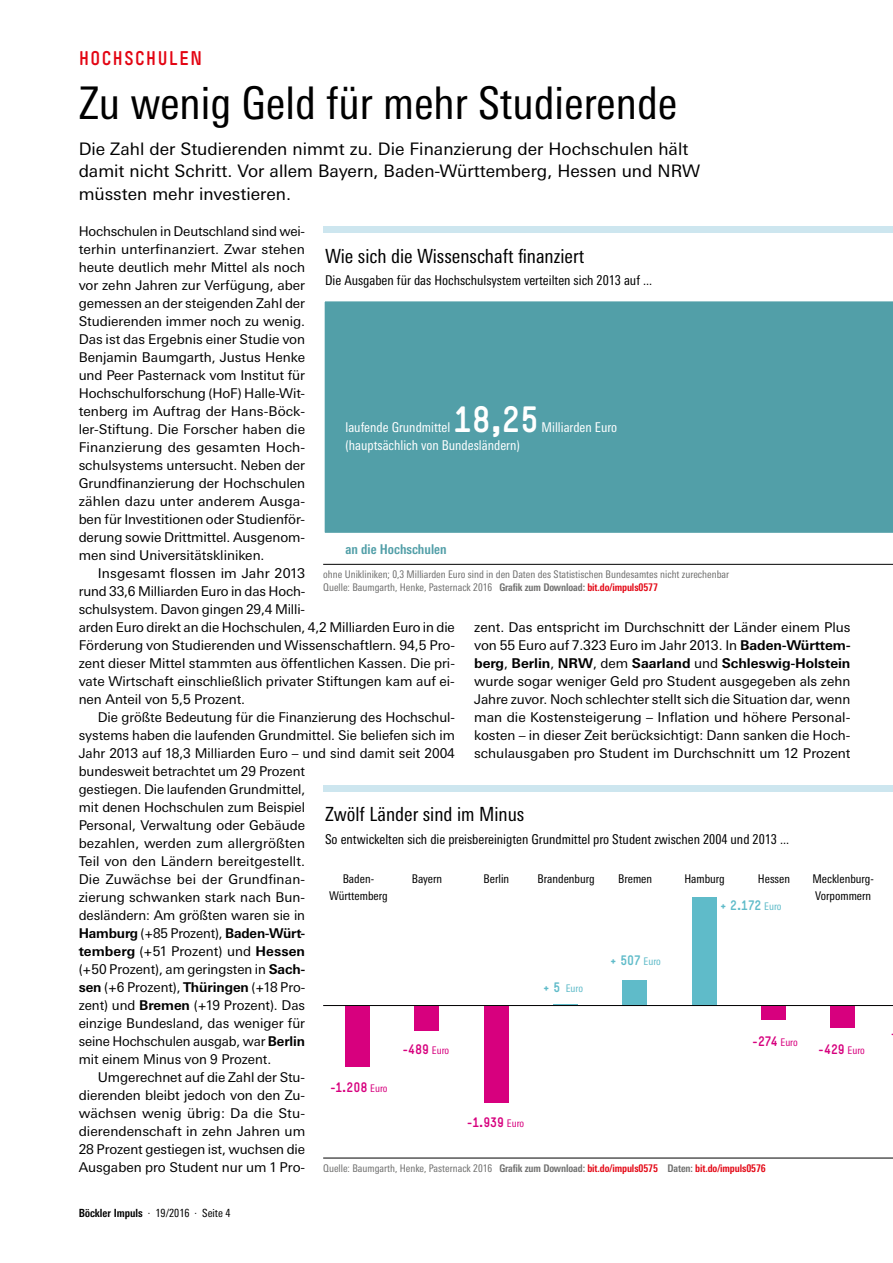
<style>
.page{position:relative;width:893px;height:1263px;background:#fff}
.page>*{position:absolute;margin:0;border:0;box-sizing:border-box;transform-origin:0 0}
.t1{font:condensed 45px "Univers Next Pro";color:#000}
.t2{font:36px "Simple HBS";color:#fff}
.t3{font:condensed 19.5px "Univers Next Pro";color:#000}
.t4{font:19.5px "Simple HBS";letter-spacing:.05em;color:#e30513}
.t5{font:17.25px/22.5px "Univers Next Pro";color:#000}
.t6{font:13.5px/18px "Univers Next Pro";letter-spacing:-.005em;color:#000;text-align:justify}
.t7{font:condensed 13.5px "Univers Next Pro";color:#000}
.t8{font:condensed 13.5px "Univers Next Pro";color:#fff}
.t9{font:13.5px "Simple HBS";color:#d7007e}
.t10{font:700 13.5px "Univers Next Pro";letter-spacing:-.01em;color:#000}
.t11{font:13.5px "Univers Next Pro";letter-spacing:.015em;color:#000}
.t12{font:13.5px "Simple HBS";color:#5fbbc9}
.t13{font:700 condensed 13.5px "Univers Next Pro";color:#529fa8}
.t14{font:condensed 12px/16.5px "Univers Next Pro";color:#000;text-align:center}
.t15{font:condensed 11.25px "Univers Next Pro";color:#000}
.t16{font:condensed 10.5px/13.5px "Univers Next Pro";color:#6f6f6e}
.t17{font:condensed 10.5px "Univers Next Pro";color:#5fbbc9}
.s1{font-weight:400}
.s2{font-weight:700}
.s3{font-weight:700;color:#e30513}
.s4{font-family:"Univers Next Pro";font-stretch:condensed;font-size:10.5px}
.s5{font-family:"Simple HBS";font-stretch:normal;font-size:13.5px}
</style>
<div class="page">
<div style="left:324px;top:301px;width:569px;height:232px;background:#529fa8"></div>
<div style="left:323px;top:227px;width:570px;height:6px;background:#cde6ef"></div>
<hr style="left:323px;top:564px;width:570px;height:1px;background:#000">
<svg style="left:553px;top:1004px;width:25px;height:1px"></svg>
<div style="left:622px;top:980px;width:25px;height:26px;background:#5fbbc9"></div>
<div style="left:692px;top:897px;width:24px;height:109px;background:#5fbbc9"></div>
<hr style="left:323px;top:1005px;width:570px;height:1px;background:#000">
<div style="left:345px;top:1006px;width:25px;height:60px;background:#d7007e"></div>
<div style="left:414px;top:1006px;width:25px;height:24px;background:#d7007e"></div>
<div style="left:484px;top:1006px;width:24px;height:97px;background:#d7007e"></div>
<div style="left:761px;top:1006px;width:25px;height:13px;background:#d7007e"></div>
<div style="left:830px;top:1006px;width:25px;height:21px;background:#d7007e"></div>
<div style="left:323px;top:785px;width:570px;height:7px;background:#cde6ef"></div>
<hr style="left:323px;top:1158px;width:570px;height:1px;background:#000">
<h3 class="t4" style="left:79px;top:47px;width:125px">HOCHSCHULEN</h3>
<h1 class="t1" style="left:79px;top:77px;width:600px">Zu wenig Geld für mehr Studierende</h1>
<p class="t5" style="left:79px;top:137px;width:623px">Die Zahl der Studierenden nimmt zu. Die Finanzierung der Hochschulen hält damit nicht Schritt. Vor allem Bayern, Baden-Württemberg, Hessen und NRW müssten mehr investieren.</p>
<p class="t6" style="left:79px;top:222px;width:228px">Hochschulen in Deutschland sind wei&shy;terhin unterfinanziert. Zwar stehen heute deutlich mehr Mittel als noch vor zehn Jahren zur Verfügung, aber gemessen an der steigenden Zahl der Studierenden immer noch zu wenig.<br>Das ist das Ergebnis einer Studie von Benjamin Baumgarth, Justus Henke und Peer Pasternack vom Institut für Hochschulforschung (HoF) Halle-Wit&shy;tenberg im Auftrag der Hans-Böck&shy;ler-Stiftung. Die Forscher haben die Finanzierung des gesamten Hoch&shy;schulsystems untersucht. Neben der Grundfinanzierung der Hochschulen zählen dazu unter anderem Ausga&shy;ben für Investitionen oder Studienför&shy;derung sowie Drittmittel. Ausgenom&shy;men sind Universitätskliniken.</p>
<p class="t6" style="left:79px;top:564px;width:378px;text-align:left;text-indent:19px">Insgesamt flossen im Jahr 2013<br>rund 33,6 Milliarden Euro in das Hoch-<br>schulsystem. Davon gingen 29,4 Milli-<br>arden Euro direkt an die Hochschulen, 4,2 Milliarden Euro in die Förderung von Studierenden und Wissenschaftlern. 94,5 Pro&shy;zent dieser Mittel stammten aus öffentlichen Kassen. Die pri&shy;vate Wirtschaft einschließlich privater Stiftungen kam auf ei&shy;nen Anteil von 5,5 Prozent.</p>
<p class="t6" style="left:98px;top:708px;width:359px">Die größte Bedeutung für die Finanzierung des Hochschul-</p>
<p class="t6" style="left:79px;top:726px;width:378px">systems haben die laufenden Grundmittel. Sie beliefen sich im</p>
<p class="t6" style="left:79px;top:744px;width:378px">Jahr 2013 auf 18,3 Milliarden Euro – und sind damit seit 2004</p>
<p class="t6" style="left:79px;top:762px;width:228px">bundesweit betrachtet um 29 Prozent</p>
<p class="t6" style="left:79px;top:780px;width:228px">gestiegen. Die laufenden Grundmittel,</p>
<p class="t6" style="left:79px;top:798px;width:228px">mit denen Hochschulen zum Beispiel</p>
<p class="t6" style="left:79px;top:816px;width:228px">Personal, Verwaltung oder Gebäude</p>
<p class="t6" style="left:79px;top:834px;width:228px">bezahlen, werden zum allergrößten</p>
<p class="t6" style="left:79px;top:852px;width:228px">Teil von den Ländern bereitgestellt.</p>
<p class="t11" style="left:79px;top:871px;width:228px">Die Zuwächse bei der Grundfinan-</p>
<p class="t6" style="left:79px;top:888px;width:228px">zierung schwanken stark nach Bun-</p>
<p class="t6" style="left:79px;top:906px;width:228px">desländern: Am größten waren sie in</p>
<p class="t10" style="left:79px;top:925px;width:228px">Hamburg <span class="s1">(+85 Prozent),</span> Baden-Würt-</p>
<p class="t6" style="left:79px;top:942px;width:228px"><span class="s2">temberg</span> (+51 Prozent) und <span class="s2">Hessen</span></p>
<p class="t6" style="left:79px;top:960px;width:228px">(+50 Prozent), am geringsten in <span class="s2">Sach-</span></p>
<p class="t6" style="left:79px;top:978px;width:228px"><span class="s2">sen</span> (+6 Prozent), <span class="s2">Thüringen</span> (+18 Pro-</p>
<p class="t6" style="left:79px;top:996px;width:228px">zent) und <span class="s2">Bremen</span> (+19 Prozent). Das</p>
<p class="t6" style="left:79px;top:1014px;width:228px">einzige Bundesland, das weniger für</p>
<p class="t6" style="left:79px;top:1032px;width:228px">seine Hochschulen ausgab, war <span class="s2">Berlin</span></p>
<p class="t6" style="left:79px;top:1050px;width:194px">mit einem Minus von 9 Prozent.</p>
<p class="t6" style="left:98px;top:1068px;width:209px">Umgerechnet auf die Zahl der Stu-</p>
<p class="t6" style="left:79px;top:1086px;width:228px">dierenden bleibt jedoch von den Zu-</p>
<p class="t6" style="left:79px;top:1104px;width:228px">wächsen wenig übrig: Da die Stu-</p>
<p class="t6" style="left:79px;top:1122px;width:228px">dierendenschaft in zehn Jahren um</p>
<p class="t6" style="left:79px;top:1140px;width:228px">28 Prozent gestiegen ist, wuchsen die</p>
<p class="t6" style="left:79px;top:1158px;width:228px">Ausgaben pro Student nur um 1 Pro-</p>
<h3 class="t3" style="left:325px;top:244px;width:261px">Wie sich die Wissenschaft finanziert</h3>
<p class="t7" style="left:325px;top:273px;width:329px">Die Ausgaben für das Hochschulsystem verteilten sich 2013 auf ...</p>
<h2 class="t2" style="left:453px;top:399px;width:87px">18,25</h2>
<p class="t8" style="left:345px;top:420px;width:106px">laufende Grundmittel</p>
<p class="t8" style="left:542px;top:420px;width:77px">Milliarden Euro</p>
<p class="t8" style="left:345px;top:438px;width:176px">(hauptsächlich von Bundesländern)</p>
<p class="t13" style="left:345px;top:541px;width:103px">an die Hochschulen</p>
<p class="t16" style="left:323px;top:567px;width:407px">ohne Unikliniken; 0,3 Milliarden Euro sind in den Daten des Statistischen Bundesamtes nicht zurechenbar<br>Quelle: Baumgarth, Henke, Pasternack 2016 <span class="s2">Grafik zum Download:</span> <span class="s3">bit.do/impuls0577</span></p>
<p class="t6" style="left:474px;top:618px;width:378px">zent. Das entspricht im Durchschnitt der Länder einem Plus von 55 Euro auf 7.323 Euro im Jahr 2013. In <span class="s2">Baden-Württem&shy;berg</span>, <span class="s2">Berlin</span>, <span class="s2">NRW</span>, dem <span class="s2">Saarland</span> und <span class="s2">Schleswig-Holstein </span>wurde sogar weniger Geld pro Student ausgegeben als zehn Jahre zuvor. Noch schlechter stellt sich die Situation dar, wenn man die Kostensteigerung – Inflation und höhere Personal&shy;kosten – in dieser Zeit berücksichtigt: Dann sanken die Hoch&shy;schulausgaben pro Student im Durchschnitt um 12 Prozent</p>
<h3 class="t3" style="left:325px;top:803px;width:201px">Zwölf Länder sind im Minus</h3>
<p class="t7" style="left:325px;top:831px;width:466px">So entwickelten sich die preisbereinigten Grundmittel pro Student zwischen 2004 und 2013 ...</p>
<p class="t14" style="left:329px;top:871px;width:60px">Baden-<br>Württemberg</p>
<p class="t14" style="left:412px;top:871px;width:32px">Bayern</p>
<p class="t14" style="left:484px;top:871px;width:27px">Berlin</p>
<p class="t14" style="left:538px;top:871px;width:59px">Brandenburg</p>
<p class="t14" style="left:618px;top:871px;width:36px">Bremen</p>
<p class="t14" style="left:684px;top:871px;width:42px">Hamburg</p>
<p class="t14" style="left:758px;top:871px;width:34px">Hessen</p>
<p class="t14" style="left:812px;top:871px;width:63px;text-align:left">Mecklenburg-<br>Vorpommern</p>
<p class="t12" style="left:716px;top:898px;width:67px">+2.172 <span class="s4">Euro</span></p>
<p class="t12" style="left:607px;top:953px;width:56px">+507 <span class="s4">Euro</span></p>
<p class="t17" style="left:540px;top:982px;width:45px"><span class="s5">+5</span> Euro</p>
<p class="t9" style="left:752px;top:1034px;width:47px">-274 <span class="s4">Euro</span></p>
<p class="t9" style="left:402px;top:1042px;width:48px">-489 <span class="s4">Euro</span></p>
<p class="t9" style="left:818px;top:1042px;width:48px">-429 <span class="s4">Euro</span></p>
<p class="t9" style="left:330px;top:1079px;width:59px">-1.208 <span class="s4">Euro</span></p>
<p class="t9" style="left:467px;top:1115px;width:59px">-1.939 <span class="s4">Euro</span></p>
<p class="t16" style="left:323px;top:1161px;width:444px">Quelle: Baumgarth, Henke, Pasternack 2016 <span class="s2">Grafik zum Download:</span> <span class="s3">bit.do/impuls0575</span> <span class="s2">Daten:</span> <span class="s3">bit.do/impuls0576</span></p>
<p class="t15" style="left:79px;top:1206px;width:153px"><span class="s2">Böckler Impuls</span> · 19/2016 · Seite 4</p>
</div>
